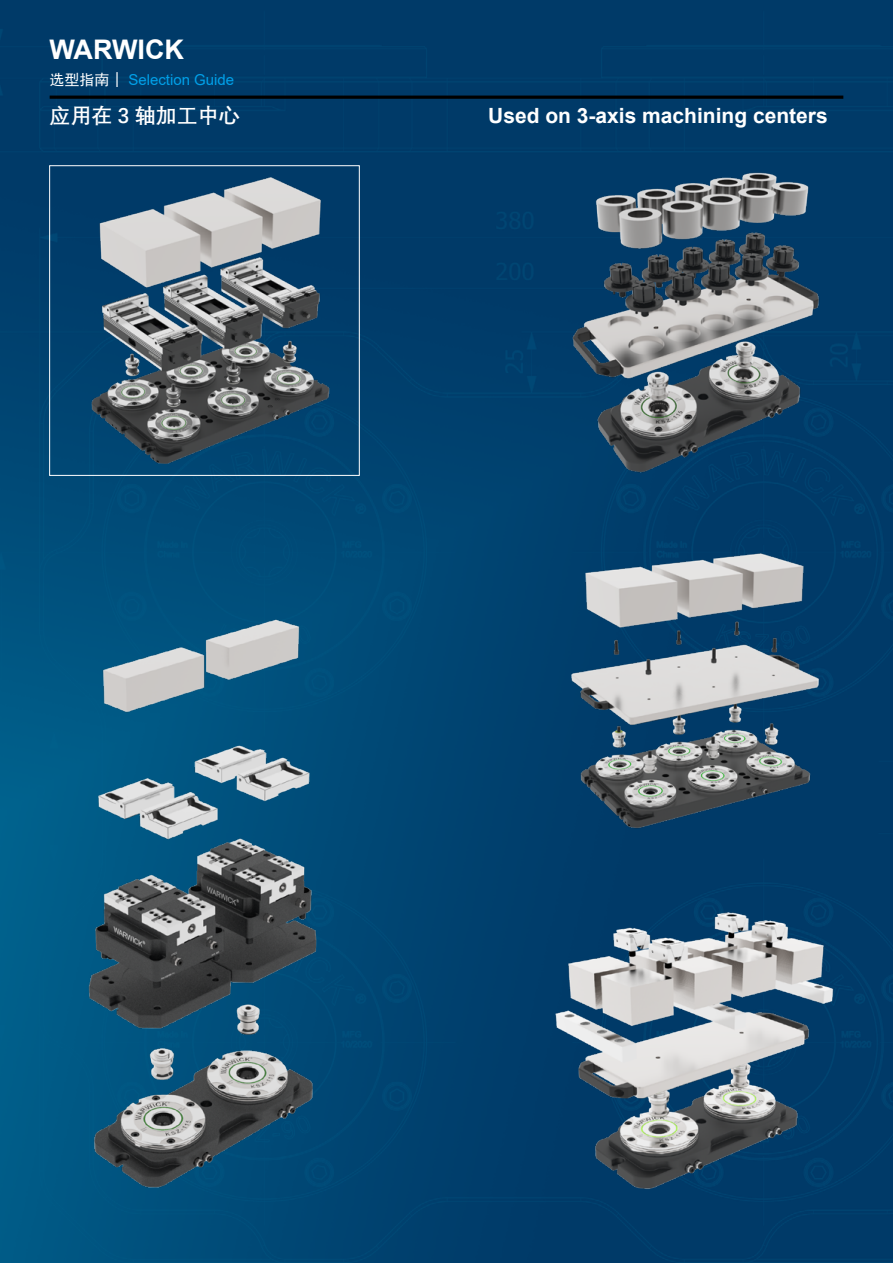
<style>
.page{position:relative;width:893px;height:1263px;background:#fff}
.page>*{position:absolute;margin:0;border:0;box-sizing:border-box;transform-origin:0 0}
.t1{font:700 27px "Arial";color:#fff}
.t2{font:700 21px "Arial";color:#fff}
.t3{font:700 21px "Deng Xian";color:#fff}
.t4{font:15px "Arial";color:#00a0e9}
.s1{font-family:"Sim Hei";color:#fff}
</style>
<div class="page">
<img style="left:0;top:0;width:893px;height:1263px">
<div style="left:50px;top:96px;width:793px;height:3px;border:2px solid #000"></div>
<img style="left:51px;top:167px;width:307px;height:307px">
<div style="left:49px;top:165px;width:311px;height:311px;border:1px solid #fff"></div>
<img style="left:534px;top:165px;width:309px;height:310px">
<img style="left:534px;top:531px;width:309px;height:309px">
<img style="left:534px;top:896px;width:309px;height:310px">
<img style="left:50px;top:604px;width:310px;height:591px">
<p class="t1" style="left:50px;top:31px;width:136px">WARWICK</p>
<p class="t4" style="left:50px;top:70px;width:186px"><span class="s1">选型指南 |</span> Selection Guide</p>
<p class="t3" style="left:50px;top:101px;width:192px">应用在 3 轴加工中心</p>
<p class="t2" style="left:488px;top:100px;width:341px">Used on 3-axis machining centers</p>
</div>
